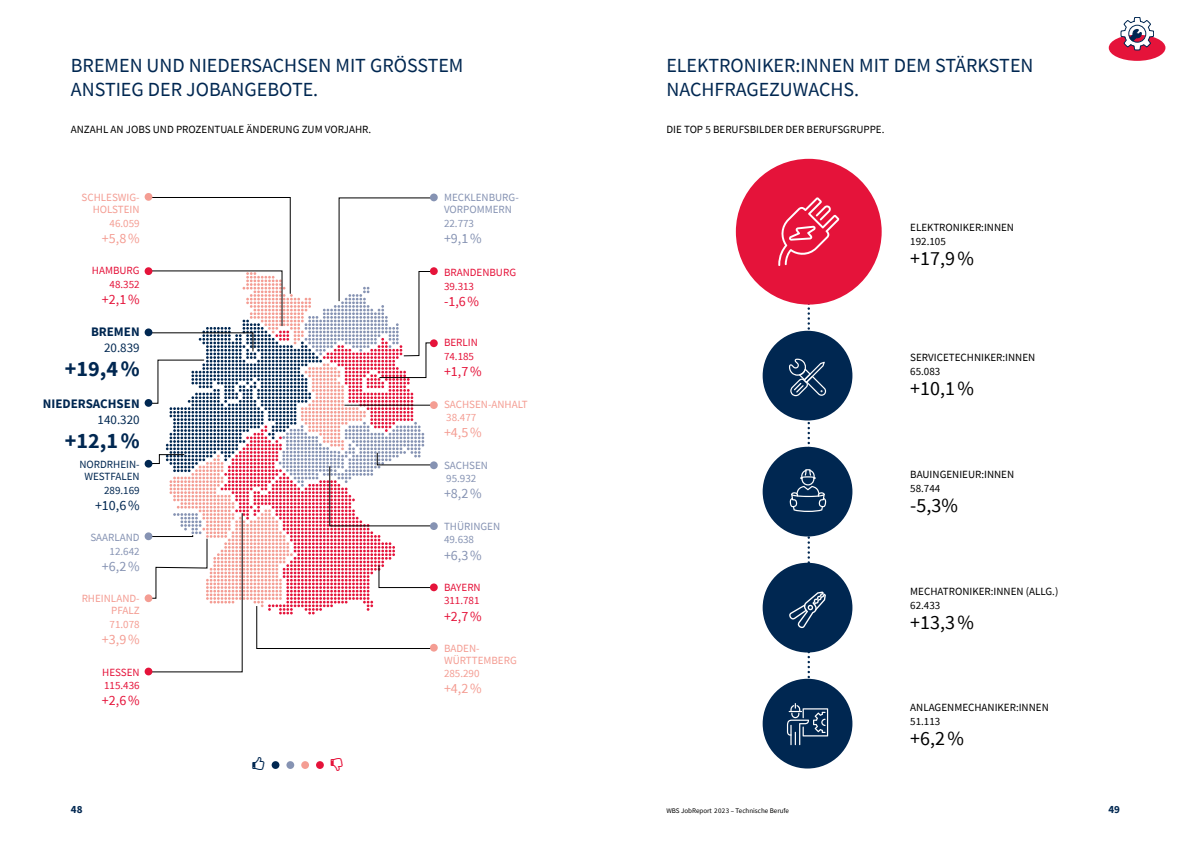
<style>
.page{position:relative;width:1191px;height:842px;background:#fff}
.page>*{position:absolute;margin:0;border:0;box-sizing:border-box;transform-origin:0 0}
.t1{font:700 22px "Source Sans Pro";color:#002751}
.t2{font:20px/24px "Source Sans Pro";color:#002751}
.t3{font:20px "Source Sans Pro";color:#000}
.t4{font:14px "Source Sans Pro";color:#e5133a}
.t5{font:14px "Source Sans Pro";color:#f49d93}
.t6{font:14px "Source Sans Pro";color:#8693b3}
.t7{font:14px "Source Sans Pro";color:#002751}
.t8{font:700 13px "Source Sans Pro";color:#002751}
.t9{font:13px "Source Sans Pro";color:#002751}
.t10{font:11px/14px "Source Sans Pro";color:#000}
.t11{font:11px/12px "Source Sans Pro";color:#f49d93;text-align:right}
.t12{font:11px/13.4px "Source Sans Pro";color:#8693b3}
.t13{font:11px/13.4px "Source Sans Pro";color:#e5133a}
.t14{font:11px/12px "Source Sans Pro";color:#002751;text-align:center}
.t15{font:700 11px "Source Sans Pro";color:#002751}
.t16{font:7px "Source Sans Pro";color:#000}
</style>
<div class="page">
<div style="left:736px;top:159px;width:145px;height:146px;background:#e5133a;border-radius:50%"></div>
<div style="left:1108px;top:35px;width:57px;height:26px;background:#e5133a;border-radius:50%"></div>
<svg style="left:1120px;top:17px;width:33px;height:33px"></svg>
<div style="left:272px;top:761px;width:7px;height:8px;background:#002751;border-radius:50%"></div>
<div style="left:286px;top:761px;width:8px;height:8px;background:#8693b3;border-radius:50%"></div>
<div style="left:301px;top:761px;width:8px;height:8px;background:#f49d93;border-radius:50%"></div>
<div style="left:316px;top:761px;width:8px;height:8px;background:#e5133a;border-radius:50%"></div>
<svg style="left:145px;top:197px;width:292px;height:475px"></svg>
<div style="left:762px;top:331px;width:90px;height:89px;background:#002751;border-radius:50%"></div>
<div style="left:762px;top:447px;width:90px;height:89px;background:#002751;border-radius:50%"></div>
<div style="left:762px;top:563px;width:90px;height:89px;background:#002751;border-radius:50%"></div>
<div style="left:762px;top:679px;width:90px;height:89px;background:#002751;border-radius:50%"></div>
<div style="left:145px;top:193px;width:7px;height:8px;background:#f49d93;border-radius:50%"></div>
<div style="left:145px;top:267px;width:7px;height:8px;background:#e5133a;border-radius:50%"></div>
<div style="left:145px;top:328px;width:7px;height:8px;background:#002751;border-radius:50%"></div>
<div style="left:145px;top:399px;width:7px;height:8px;background:#002751;border-radius:50%"></div>
<div style="left:145px;top:532px;width:7px;height:8px;background:#8693b3;border-radius:50%"></div>
<div style="left:430px;top:339px;width:8px;height:8px;background:#e5133a;border-radius:50%"></div>
<div style="left:430px;top:401px;width:8px;height:8px;background:#f49d93;border-radius:50%"></div>
<div style="left:430px;top:644px;width:8px;height:8px;background:#f49d93;border-radius:50%"></div>
<div style="left:145px;top:668px;width:7px;height:7px;background:#e5133a;border-radius:50%"></div>
<div style="left:145px;top:594px;width:7px;height:8px;background:#f49d93;border-radius:50%"></div>
<div style="left:430px;top:583px;width:8px;height:8px;background:#e5133a;border-radius:50%"></div>
<div style="left:430px;top:522px;width:8px;height:8px;background:#8693b3;border-radius:50%"></div>
<div style="left:430px;top:194px;width:8px;height:7px;background:#8693b3;border-radius:50%"></div>
<div style="left:430px;top:267px;width:8px;height:8px;background:#e5133a;border-radius:50%"></div>
<div style="left:430px;top:461px;width:8px;height:8px;background:#8693b3;border-radius:50%"></div>
<div style="left:145px;top:460px;width:7px;height:8px;background:#002751;border-radius:50%"></div>
<svg style="left:778px;top:197px;width:61px;height:548px"></svg>
<h2 class="t2" style="left:71px;top:53px;width:394px">BREMEN UND NIEDERSACHSEN MIT GRÖSSTEM<br>ANSTIEG DER JOBANGEBOTE.</h2>
<h2 class="t2" style="left:666px;top:53px;width:368px">ELEKTRONIKER:INNEN MIT DEM STÄRKSTEN<br>NACHFRAGEZUWACHS.</h2>
<p class="t10" style="left:71px;top:122px;width:302px">ANZAHL AN JOBS UND PROZENTUALE ÄNDERUNG ZUM VORJAHR.</p>
<p class="t11" style="left:82px;top:191px;width:60px">SCHLESWIG-<br>HOLSTEIN</p>
<p class="t11" style="left:110px;top:217px;width:32px">46.059</p>
<p class="t5" style="left:102px;top:229px;width:39px">+5,8%</p>
<p class="t13" style="left:92px;top:264px;width:49px;text-align:right">HAMBURG<br>48.352</p>
<p class="t4" style="left:102px;top:290px;width:39px">+2,1%</p>
<p class="t8" style="left:91px;top:323px;width:50px">BREMEN</p>
<p class="t9" style="left:104px;top:339px;width:37px">20.839</p>
<h1 class="t1" style="left:65px;top:354px;width:76px">+19,4%</h1>
<p class="t8" style="left:43px;top:395px;width:98px">NIEDERSACHSEN</p>
<p class="t9" style="left:98px;top:411px;width:44px">140.320</p>
<h1 class="t1" style="left:65px;top:426px;width:76px">+12,1%</h1>
<p class="t14" style="left:80px;top:459px;width:62px">NORDRHEIN-<br>WESTFALEN</p>
<p class="t14" style="left:104px;top:484px;width:37px">289.169</p>
<p class="t7" style="left:95px;top:497px;width:46px">+10,6%</p>
<p class="t12" style="left:90px;top:531px;width:51px;text-align:right">SAARLAND<br>12.642</p>
<p class="t6" style="left:102px;top:558px;width:39px">+6,2%</p>
<p class="t11" style="left:82px;top:593px;width:59px">RHEINLAND-<br>PFALZ</p>
<p class="t11" style="left:110px;top:618px;width:32px">71.078</p>
<p class="t5" style="left:102px;top:631px;width:39px">+3,9%</p>
<p class="t13" style="left:102px;top:665px;width:39px">HESSEN<br>115.436</p>
<p class="t4" style="left:102px;top:692px;width:39px">+2,6%</p>
<p class="t12" style="left:444px;top:191px;width:76px;line-height:12px">MECKLENBURG-<br>VORPOMMERN</p>
<p class="t12" style="left:444px;top:216px;width:32px">22.773</p>
<p class="t6" style="left:444px;top:229px;width:39px">+9,1%</p>
<p class="t13" style="left:444px;top:266px;width:74px">BRANDENBURG<br>39.313</p>
<p class="t4" style="left:444px;top:292px;width:37px">-1,6%</p>
<p class="t13" style="left:444px;top:336px;width:35px">BERLIN<br>74.185</p>
<p class="t4" style="left:444px;top:363px;width:39px">+1,7%</p>
<p class="t11" style="left:444px;top:397px;width:85px;line-height:13.4px;text-align:left">SACHSEN-ANHALT<br>38.477</p>
<p class="t5" style="left:444px;top:424px;width:39px">+4,5%</p>
<p class="t12" style="left:444px;top:458px;width:45px">SACHSEN<br>95.932</p>
<p class="t6" style="left:444px;top:485px;width:39px">+8,2%</p>
<p class="t12" style="left:444px;top:519px;width:58px">THÜRINGEN<br>49.638</p>
<p class="t6" style="left:444px;top:546px;width:39px">+6,3%</p>
<p class="t13" style="left:444px;top:580px;width:38px">BAYERN<br>311.781</p>
<p class="t4" style="left:444px;top:607px;width:39px">+2,7%</p>
<p class="t11" style="left:444px;top:642px;width:74px;text-align:left">BADEN-<br>WÜRTTEMBERG</p>
<p class="t11" style="left:444px;top:667px;width:37px">285.290</p>
<p class="t5" style="left:444px;top:680px;width:39px">+4,2%</p>
<p class="t10" style="left:666px;top:122px;width:219px">DIE TOP 5 BERUFSBILDER DER BERUFSGRUPPE.</p>
<p class="t10" style="left:910px;top:220px;width:105px">ELEKTRONIKER:INNEN<br>192.105</p>
<h2 class="t3" style="left:910px;top:245px;width:65px">+17,9%</h2>
<p class="t10" style="left:910px;top:350px;width:126px">SERVICETECHNIKER:INNEN<br>65.083</p>
<h2 class="t3" style="left:910px;top:376px;width:65px">+10,1%</h2>
<p class="t10" style="left:910px;top:467px;width:105px">BAUINGENIEUR:INNEN<br>58.744</p>
<h2 class="t3" style="left:910px;top:493px;width:49px">-5,3%</h2>
<p class="t10" style="left:910px;top:584px;width:150px">MECHATRONIKER:INNEN (ALLG.)<br>62.433</p>
<h2 class="t3" style="left:910px;top:609px;width:65px">+13,3%</h2>
<p class="t10" style="left:910px;top:701px;width:140px">ANLAGENMECHANIKER:INNEN<br>51.113</p>
<h2 class="t3" style="left:910px;top:726px;width:55px">+6,2%</h2>
<p class="t15" style="left:71px;top:802px;width:13px">48</p>
<p class="t16" style="left:666px;top:806px;width:124px">WBS JobReport 2023 – Technische Berufe</p>
<p class="t15" style="left:1108px;top:802px;width:13px">49</p>
</div>
